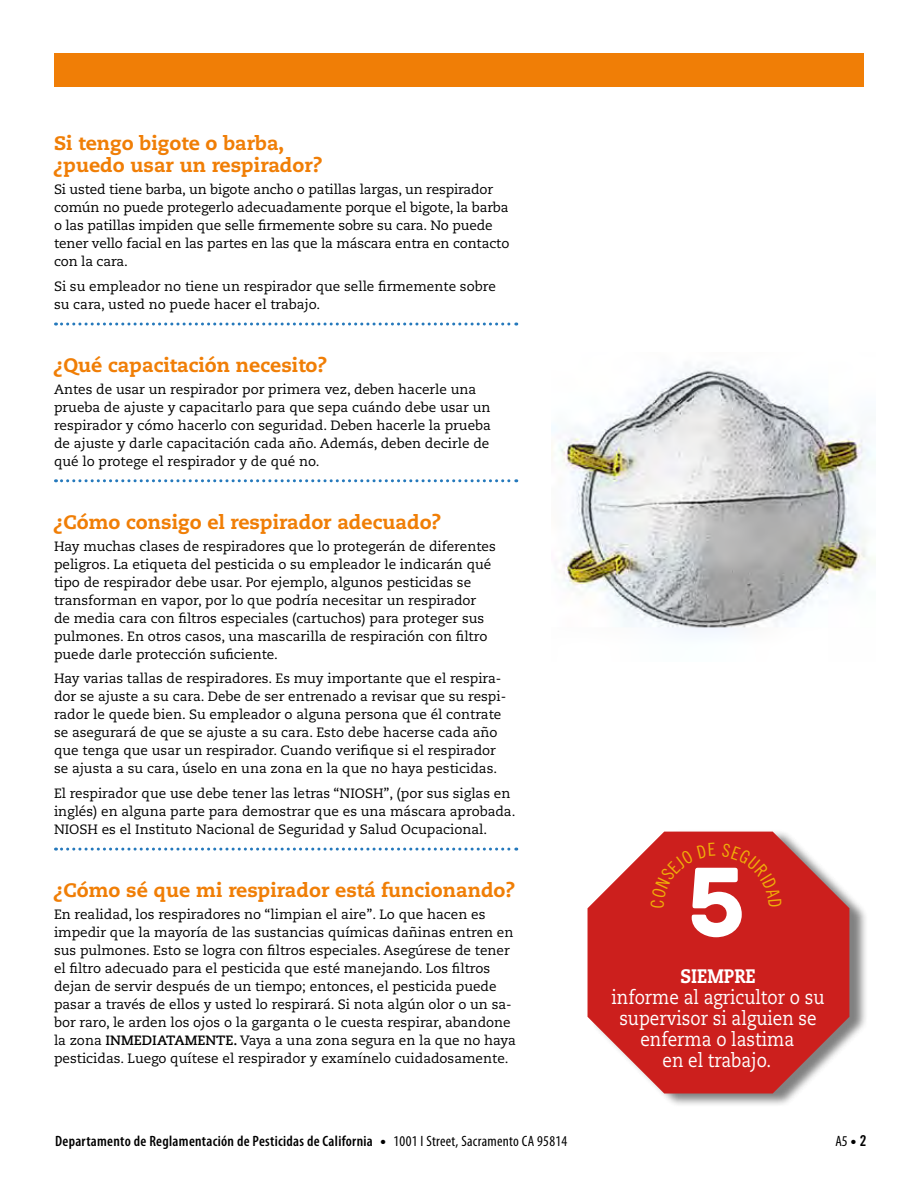
<style>
.page{position:relative;width:918px;height:1188px;background:#fff}
.page>*{position:absolute;margin:0;border:0;box-sizing:border-box;transform-origin:0 0}
.t1{font:103.5px "Archive";color:#fff}
.t2{font:800 19.5px/22.5px "Caecilia LT Std";color:#f07e06}
.t3{font:19.5px/21px "Caecilia LT Std";color:#fff;text-align:center;scale:.88 1}
.t4{font:600 condensed 15px "Myriad Pro";letter-spacing:.02em;color:#000}
.t5{font:condensed 15px "Myriad Pro";letter-spacing:.02em;color:#000}
.t6{font:13.5px/18px "Caecilia LT Std";color:#000}
.t7{font:6px "Zapf Dingbats";color:#000}
.s1{font-weight:700}
.s2{font-weight:800}
.s3{font-family:"Trade Gothic LT Std Bd Cn 20";font-stretch:normal}
</style>
<div class="page">
<div style="left:54px;top:53px;width:810px;height:33px;background:#f07e06"></div>
<svg style="left:56px;top:323px;width:461px;height:3px"></svg>
<svg style="left:56px;top:479px;width:461px;height:3px"></svg>
<svg style="left:56px;top:848px;width:461px;height:3px"></svg>
<img style="left:552px;top:366px;width:323px;height:271px">
<div style="left:591px;top:829px;width:278px;height:279px;background:#000;opacity:.5"></div>
<svg style="left:588px;top:832px;width:261px;height:262px;fill:#cc1f1d"></svg>
<div style="left:650px;top:843px;width:66px;height:65px;background:#cc1f1d"></div>
<div style="left:722px;top:843px;width:60px;height:64px;background:#cc1f1d"></div>
<h3 class="t2" style="left:54px;top:132px;width:270px">Si tengo bigote o barba, ¿puedo usar un respirador?</h3>
<p class="t6" style="left:54px;top:181px;width:456px">Si usted tiene barba, un bigote ancho o patillas largas, un respirador común no puede protegerlo adecuadamente porque el bigote, la barba</p>
<p class="t6" style="left:54px;top:217px;width:457px">o las patillas impiden que selle firmemente sobre su cara. No puede tener vello facial en las partes en las que la máscara entra en contacto con la cara.</p>
<p class="t6" style="left:54px;top:278px;width:443px">Si su empleador no tiene un respirador que selle firmemente sobre su cara, usted no puede hacer el trabajo.</p>
<h3 class="t2" style="left:54px;top:354px;width:274px">¿Qué capacitación necesito?</h3>
<p class="t6" style="left:54px;top:380px;width:438px">Antes de usar un respirador por primera vez, deben hacerle una prueba de ajuste y capacitarlo para que sepa cuándo debe usar un respirador y cómo hacerlo con seguridad. Deben hacerle la prueba de ajuste y darle capacitación cada año. Además, deben decirle de qué lo protege el respirador y de qué no.</p>
<h3 class="t2" style="left:54px;top:511px;width:389px">¿Cómo consigo el respirador adecuado?</h3>
<p class="t6" style="left:54px;top:537px;width:443px">Hay muchas clases de respiradores que lo protegerán de diferentes peligros. La etiqueta del pesticida o su empleador le indicarán qué tipo de respirador debe usar. Por ejemplo, algunos pesticidas se transforman en vapor, por lo que podría necesitar un respirador<br>de media cara con filtros especiales (cartuchos) para proteger sus pulmones. En otros casos, una mascarilla de respiración con filtro puede darle protección suficiente.</p>
<p class="t6" style="left:54px;top:670px;width:453px">Hay varias tallas de respiradores. Es muy importante que el respira&shy;dor se ajuste a su cara. Debe de ser entrenado a revisar que su respi&shy;rador le quede bien. Su empleador o alguna persona que él contrate se asegurará de que se ajuste a su cara. Esto debe hacerse cada año que tenga que usar un respirador. Cuando verifique si el respirador se ajusta a su cara, úselo en una zona en la que no haya pesticidas.</p>
<p class="t6" style="left:54px;top:785px;width:463px">El respirador que use debe tener las letras “NIOSH”, (por sus siglas en inglés) en alguna parte para demostrar que es una máscara aprobada.<br>NIOSH es el Instituto Nacional de Seguridad y Salud Ocupacional.</p>
<h3 class="t2" style="left:54px;top:879px;width:462px">¿Cómo sé que mi respirador está funcionando?</h3>
<p class="t6" style="left:54px;top:905px;width:463px">En realidad, los respiradores no “limpian el aire”. Lo que hacen es impedir que la mayoría de las sustancias químicas dañinas entren en sus pulmones. Esto se logra con filtros especiales. Asegúrese de tener el filtro adecuado para el pesticida que esté manejando. Los filtros dejan de servir después de un tiempo; entonces, el pesticida puede pasar a través de ellos y usted lo respirará. Si nota algún olor o un sa&shy;bor raro, le arden los ojos o la garganta o le cuesta respirar, abandone la zona <span class="s1">INMEDIATAMENTE.</span> Vaya a una zona segura en la que no haya pesticidas. Luego quítese el respirador y examínelo cuidadosamente.</p>
<p class="t1" style="left:689px;top:840px;width:60px">5</p>
<p class="t3" style="left:612px;top:966px;width:244px"><span class="s2">SIEMPRE<br></span>informe al agricultor o su supervisor si alguien se enferma o lastima<br>en el trabajo.</p>
<p class="t4" style="left:55px;top:1132px;width:319px">Departamento de Reglamentación de Pesticidas de California</p>
<p class="t7" style="left:381px;top:1139px;width:6px">●</p>
<p class="t5" style="left:394px;top:1133px;width:175px">1001 I Street, Sacramento CA 95814</p>
<p class="t5" style="left:835px;top:1133px;width:33px">A5 ● <span class="s3">2</span></p>
</div>
